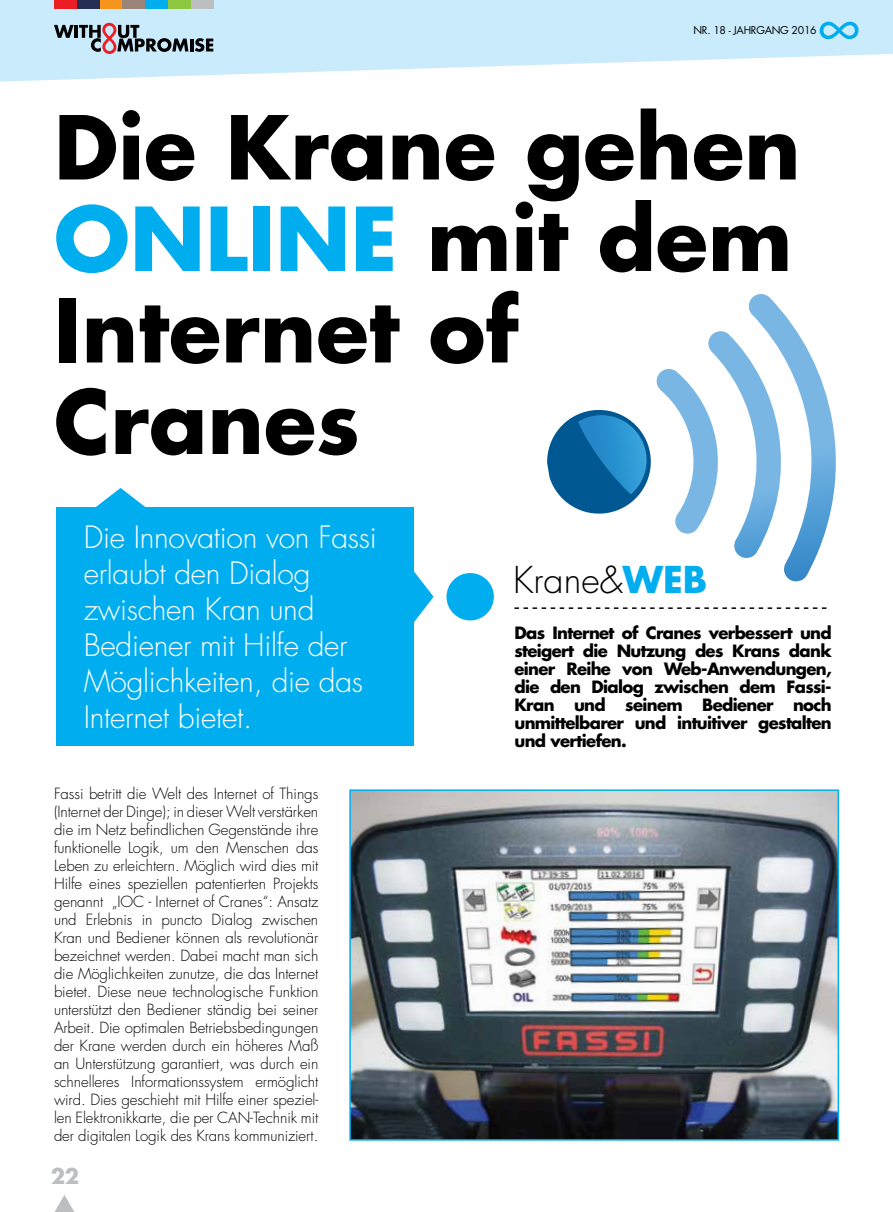
<style>
.page{position:relative;width:893px;height:1212px;background:#fff}
.page>*{position:absolute;margin:0;border:0;box-sizing:border-box;transform-origin:0 0}
.t1{font:700 85.5px/91.5px "Futura";color:#000}
.t2{font:300 36px "Futura";color:#000}
.t3{font:300 30px/36px "Futura";letter-spacing:-.01em;color:#fff}
.t4{font:700 21px "Futura";color:#bcbec0}
.t5{font:700 16.5px/18px "Futura";letter-spacing:-.04em;color:#000;text-align:justify}
.t6{font:300 15px/18px "Futura";letter-spacing:-.005em;color:#000;text-align:justify}
.t7{font:10.5px "Futura";letter-spacing:-.025em;color:#000}
.s1{color:#00aeef}
.s2{font-weight:700;color:#00aeef}
</style>
<div class="page">
<svg style="left:0;top:0;width:893px;height:82px;fill:#c9ebfc"></svg>
<div style="left:54px;top:0;width:23px;height:9px;background:#ed1d24"></div>
<div style="left:77px;top:0;width:23px;height:9px;background:#272e54"></div>
<div style="left:100px;top:0;width:23px;height:9px;background:#f7941e"></div>
<div style="left:122px;top:0;width:23px;height:9px;background:#9b8579"></div>
<div style="left:145px;top:0;width:23px;height:9px;background:#00aeef"></div>
<div style="left:168px;top:0;width:23px;height:9px;background:#8dc63f"></div>
<div style="left:191px;top:0;width:23px;height:9px;background:#bcbec0"></div>
<svg style="left:54px;top:23px;width:159px;height:31px;background:#93a1ad"></svg>
<svg style="left:820px;top:22px;width:38px;height:17px"></svg>
<svg style="left:94px;top:488px;width:53px;height:20px"></svg>
<div style="left:56px;top:508px;width:358px;height:238px;background:#00aeef"></div>
<svg style="left:414px;top:571px;width:20px;height:51px"></svg>
<div style="left:446px;top:573px;width:48px;height:47px;background:#00aeef;border-radius:50%"></div>
<svg style="left:55px;top:1195px;width:19px;height:17px"></svg>
<svg style="left:514px;top:607px;width:312px;height:2px"></svg>
<img style="left:352px;top:792px;width:484px;height:345px">
<div style="left:349px;top:789px;width:490px;height:351px;border:2px solid #00aeef"></div>
<svg style="left:547px;top:294px;width:289px;height:287px"></svg>
<p class="t7" style="left:729px;top:23px;width:86px">No.14 - year 2013</p>
<p class="t7" style="left:693px;top:23px;width:125px">NR. 18 - JAHRGANG 2016</p>
<h1 class="t1" style="left:54px;top:101px;width:748px">Die Krane gehen<br><span class="s1">ONLINE</span> mit dem<br>Internet of<br>Cranes</h1>
<h3 class="t3" style="left:84px;top:520px;width:294px">Die Innovation von Fassi erlaubt den Dialog zwischen Kran und<br>Bediener mit Hilfe der<br>Möglichkeiten, die das<br>Internet bietet.</h3>
<p class="t6" style="left:54px;top:785px;width:266px">Fassi betritt die Welt des Internet of Things (Internet der Dinge); in dieser Welt verstärken die im Netz befindlichen Gegenstände ihre funktionelle Logik, um den Menschen das Leben zu erleichtern. Möglich wird dies mit Hilfe eines speziellen patentierten Projekts genannt „IOC - Internet of Cranes“: Ansatz und Erlebnis in puncto Dialog zwischen Kran und Bediener können als revolutionär bezeichnet werden. Dabei macht man sich die Möglichkeiten zunutze, die das Internet bietet. Diese neue technologische Funktion unterstützt den Bediener ständig bei seiner Arbeit. Die optimalen Betriebsbedingungen der Krane werden durch ein höheres Maß an Unterstützung garantiert, was durch ein schnelleres Informationssystem ermöglicht wird. Dies geschieht mit Hilfe einer speziel&shy;len Elektronikkarte, die per CAN-Technik mit der digitalen Logik des Krans kommuniziert.</p>
<h3 class="t4" style="left:51px;top:1162px;width:30px">22</h3>
<h2 class="t2" style="left:513px;top:558px;width:196px">Krane&amp;<span class="s2">WEB</span></h2>
<p class="t5" style="left:514px;top:624px;width:319px">Das Internet of Cranes verbessert und steigert die Nutzung des Krans dank einer Reihe von Web-Anwendungen, die den Dialog zwischen dem Fassi-Kran und seinem Bediener noch unmittelbarer und intuitiver gestalten und vertiefen.</p>
</div>
